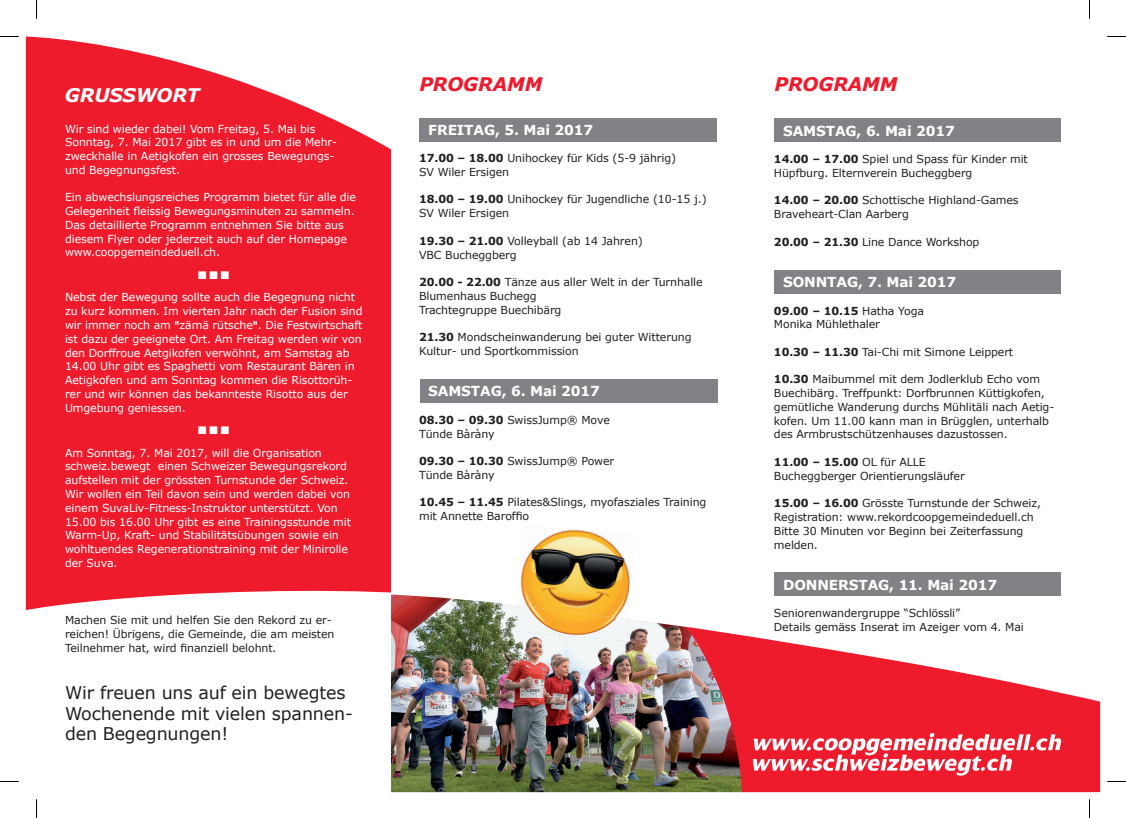
<style>
.page{position:relative;width:1126px;height:818px;background:#fff}
.page>*{position:absolute;margin:0;border:0;box-sizing:border-box;transform-origin:0 0}
.t1{font:italic 700 18.75px "Verdana";letter-spacing:-.01em;color:#ee1b2d}
.t2{font:italic 700 18.75px "Verdana";letter-spacing:-.01em;color:#fff}
.t3{font:17.5px/20px "Verdana";letter-spacing:-.01em;color:#231f20}
.t4{font:700 13.75px "Verdana";letter-spacing:-.01em;color:#fff}
.t5{font:11px/13.8px "Verdana";letter-spacing:-.01em;color:#231f20}
.t6{font:11px/13.8px "Verdana";letter-spacing:-.01em;color:#fff}
.t7{font:11px "Zapf Dingbats ITC";color:#fff}
.s1{font-family:"Helvetica Neue LT Com";font-weight:700;font-stretch:condensed}
.s2{font-weight:700}
</style>
<div class="page">
<img style="left:391px;top:594px;width:294px;height:197px">
<div style="left:774px;top:270px;width:286px;height:23px;background:#808285"></div>
<div style="left:774px;top:118px;width:286px;height:23px;background:#808285"></div>
<div style="left:774px;top:572px;width:286px;height:23px;background:#808285"></div>
<div style="left:420px;top:379px;width:297px;height:23px;background:#808285"></div>
<div style="left:419px;top:118px;width:297px;height:23px;background:#808285"></div>
<svg style="left:26px;top:36px;width:365px;height:573px;background:#ef3041"></svg>
<svg style="left:685px;top:626px;width:414px;height:165px;fill:#ee1b2d"></svg>
<svg style="left:752px;top:732px;width:308px;height:43px"></svg>
<img style="left:517px;top:529px;width:119px;height:90px">
<img style="left:515px;top:605px;width:113px;height:35px">
<svg style="left:0;top:36px;width:19px;height:1px"></svg>
<svg style="left:1107px;top:36px;width:18px;height:1px"></svg>
<svg style="left:36px;top:0;width:1px;height:19px"></svg>
<svg style="left:36px;top:799px;width:1px;height:18px"></svg>
<svg style="left:1089px;top:0;width:1px;height:19px"></svg>
<svg style="left:1089px;top:799px;width:1px;height:18px"></svg>
<h1 class="t2" style="left:65px;top:83px;width:136px">GRUSSWORT</h1>
<p class="t6" style="left:65px;top:122px;width:273px">Wir sind wieder dabei! Vom Freitag, 5. Mai bis Sonntag, 7. Mai 2017 gibt es in und um die Mehr&shy;zweckhalle in Aetigkofen ein grosses Bewegungs&shy;und Begegnungsfest.</p>
<p class="t6" style="left:65px;top:190px;width:292px">Ein abwechslungsreiches Programm bietet für alle die Gelegenheit fleissig Bewegungsminuten zu sammeln.<br>Das detaillierte Programm entnehmen Sie bitte aus diesem Flyer oder jederzeit auch auf der Homepage www.coopgemeindeduell.ch.</p>
<p class="t7" style="left:198px;top:270px;width:33px">■ ■ ■</p>
<p class="t6" style="left:65px;top:290px;width:299px">Nebst der Bewegung sollte auch die Begegnung nicht zu kurz kommen. Im vierten Jahr nach der Fusion sind wir immer noch am <span class="s1">"</span>zämä rütsche<span class="s1">"</span>. Die Festwirtschaft ist dazu der geeignete Ort. Am Freitag werden wir von den Dorffroue Aetgikofen verwöhnt, am Samstag ab 14.00 Uhr gibt es Spaghetti vom Restaurant Bären in Aetigkofen und am Sonntag kommen die Risottorüh&shy;rer und wir können das bekannteste Risotto aus der Umgebung geniessen.</p>
<p class="t7" style="left:198px;top:425px;width:33px">■ ■ ■</p>
<p class="t6" style="left:65px;top:445px;width:287px">Am Sonntag, 7. Mai 2017, will die Organisation schweiz.bewegt einen Schweizer Bewegungsrekord aufstellen mit der grössten Turnstunde der Schweiz.<br>Wir wollen ein Teil davon sein und werden dabei von einem SuvaLiv-Fitness-Instruktor unterstützt. Von 15.00 bis 16.00 Uhr gibt es eine Trainingsstunde mit Warm-Up, Kraft- und Stabilitätsübungen sowie ein wohltuendes Regenerationstraining mit der Minirolle der Suva.</p>
<p class="t5" style="left:65px;top:613px;width:271px">Machen Sie mit und helfen Sie den Rekord zu er&shy;reichen! Übrigens, die Gemeinde, die am meisten<br>Teilnehmer hat, wird finanziell belohnt.</p>
<h2 class="t3" style="left:65px;top:683px;width:289px">Wir freuen uns auf ein bewegtes<br>Wochenende mit vielen spannen&shy;den Begegnungen!</h2>
<h1 class="t1" style="left:419px;top:72px;width:124px">PROGRAMM</h1>
<p class="t4" style="left:428px;top:121px;width:167px">FREITAG, 5. Mai 2017</p>
<p class="t5" style="left:419px;top:151px;width:258px"><span class="s2">17.00 – 18.00</span> Unihockey für Kids (5-9 jährig)<br>SV Wiler Ersigen</p>
<p class="t5" style="left:419px;top:193px;width:289px"><span class="s2">18.00 – 19.00</span> Unihockey für Jugendliche (10-15 j.)<br>SV Wiler Ersigen</p>
<p class="t5" style="left:419px;top:234px;width:225px"><span class="s2">19.30 – 21.00</span> Volleyball (ab 14 Jahren)<br>VBC Bucheggberg</p>
<p class="t5" style="left:419px;top:275px;width:285px"><span class="s2">20.00 - 22.00</span> Tänze aus aller Welt in der Turnhalle<br>Blumenhaus Buchegg<br>Trachtegruppe Buechibärg</p>
<p class="t5" style="left:419px;top:330px;width:274px"><span class="s2">21.30</span> Mondscheinwanderung bei guter Witterung<br>Kultur- und Sportkommission</p>
<p class="t4" style="left:428px;top:382px;width:173px">SAMSTAG, 6. Mai 2017</p>
<p class="t5" style="left:419px;top:413px;width:192px"><span class="s2">08.30 – 09.30</span> SwissJump® Move<br>Tünde Bàràny</p>
<p class="t5" style="left:419px;top:454px;width:197px"><span class="s2">09.30 – 10.30</span> SwissJump® Power<br>Tünde Bàràny</p>
<p class="t5" style="left:419px;top:495px;width:289px"><span class="s2">10.45 – 11.45</span> Pilates&amp;Slings, myofasziales Training mit Annette Baroffio</p>
<h1 class="t1" style="left:774px;top:72px;width:124px">PROGRAMM</h1>
<p class="t4" style="left:783px;top:122px;width:173px">SAMSTAG, 6. Mai 2017</p>
<p class="t5" style="left:773px;top:152px;width:255px"><span class="s2">14.00 – 17.00</span> Spiel und Spass für Kinder mit<br>Hüpfburg. Elternverein Bucheggberg</p>
<p class="t5" style="left:773px;top:193px;width:246px"><span class="s2">14.00 – 20.00</span> Schottische Highland-Games<br>Braveheart-Clan Aarberg</p>
<p class="t5" style="left:773px;top:235px;width:207px"><span class="s2">20.00 – 21.30</span> Line Dance Workshop</p>
<p class="t4" style="left:783px;top:273px;width:175px">SONNTAG, 7. Mai 2017</p>
<p class="t5" style="left:773px;top:303px;width:152px"><span class="s2">09.00 – 10.15</span> Hatha Yoga<br>Monika Mühlethaler</p>
<p class="t5" style="left:773px;top:345px;width:241px"><span class="s2">10.30 – 11.30</span> Tai-Chi mit Simone Leippert</p>
<p class="t5" style="left:773px;top:372px;width:282px"><span class="s2">10.30</span> Maibummel mit dem Jodlerklub Echo vom Buechibärg. Treffpunkt: Dorfbrunnen Küttigkofen, gemütliche Wanderung durchs Mühlitäli nach Aetig&shy;kofen. Um 11.00 kann man in Brügglen, unterhalb des Armbrustschützenhauses dazustossen.</p>
<p class="t5" style="left:773px;top:455px;width:192px"><span class="s2">11.00 – 15.00</span> OL für ALLE<br>Bucheggberger Orientierungsläufer</p>
<p class="t5" style="left:773px;top:496px;width:269px"><span class="s2">15.00 – 16.00</span> Grösste Turnstunde der Schweiz, Registration: www.rekordcoopgemeindeduell.ch Bitte 30 Minuten vor Beginn bei Zeiterfassung melden.</p>
<p class="t4" style="left:783px;top:575px;width:215px">DONNERSTAG, 11. Mai 2017</p>
<p class="t5" style="left:773px;top:606px;width:251px">Seniorenwandergruppe “Schlössli”<br>Details gemäss Inserat im Azeiger vom 4. Mai</p>
</div>
